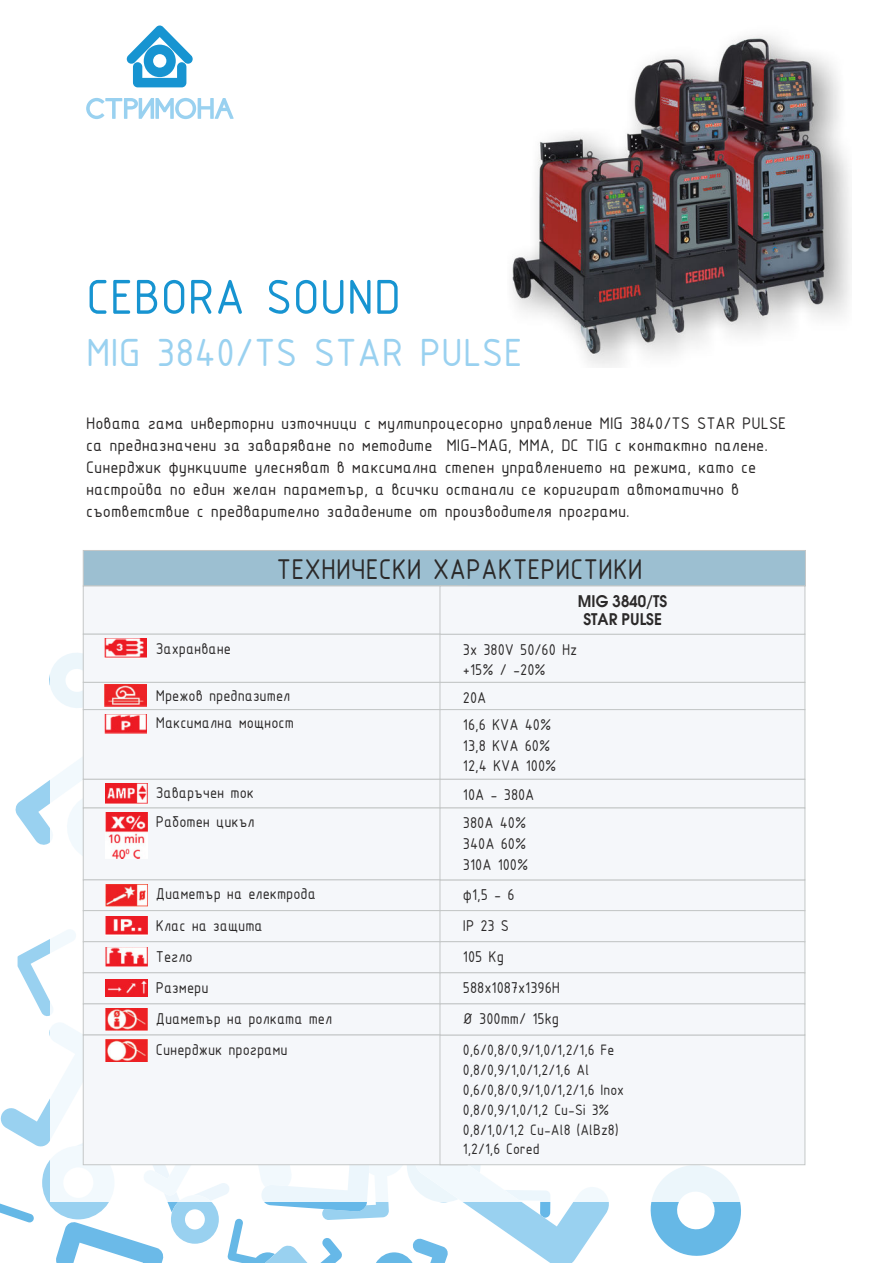
<style>
.page{position:relative;width:893px;height:1263px;background:#fff}
.page>*{position:absolute;margin:0;border:0;box-sizing:border-box;transform-origin:0 0}
.t1{font:52.5px "ISOCPEUR";color:#1794d1}
.t2{font:42px "ISOCPEUR";color:#99d1f0}
.t3{font:30.6px "ISOCPEUR";color:#2b2929;scale:.94 1}
.t4{font:18px/22px "ISOCPEUR";color:#2b2929}
.t5{font:16.8px/31.3px "ISOCPEUR";color:#2b2929;scale:.94 1}
.t6{font:700 16.8px/18.3px "Avanti";color:#2b2929;text-align:center;scale:.94 1}
.t7{font:16.2px/19.8px "ISOCPEUR";color:#2b2929;scale:.94 1}
</style>
<div class="page">
<svg style="left:49px;top:672px;width:2px;height:15px"></svg>
<svg style="left:0;top:780px;width:609px;height:483px"></svg>
<svg style="left:650px;top:1202px;width:91px;height:54px"></svg>
<div style="left:51px;top:596px;width:777px;height:606px;background:#fff;opacity:.88"></div>
<svg style="left:126px;top:25px;width:67px;height:62px"></svg>
<svg style="left:86px;top:98px;width:148px;height:21px"></svg>
<img style="left:512px;top:34px;width:339px;height:333px">
<div style="left:83px;top:550px;width:723px;height:36px;background:#9cbfd1;border:1px solid #c4c7c7"></div>
<div style="left:83px;top:586px;width:384px;height:48px;background:#f5f7fa;border:1px solid #c4c7c7"></div>
<div style="left:83px;top:634px;width:384px;height:48px;background:#f5f7fa;border:1px solid #c4c7c7"></div>
<div style="left:83px;top:682px;width:384px;height:28px;background:#f5f7fa;border:1px solid #c4c7c7"></div>
<div style="left:83px;top:709px;width:384px;height:70px;background:#f5f7fa;border:1px solid #c4c7c7"></div>
<div style="left:83px;top:779px;width:384px;height:29px;background:#f5f7fa;border:1px solid #c4c7c7"></div>
<div style="left:83px;top:808px;width:384px;height:72px;background:#f5f7fa;border:1px solid #c4c7c7"></div>
<div style="left:83px;top:880px;width:384px;height:31px;background:#f5f7fa;border:1px solid #c4c7c7"></div>
<div style="left:83px;top:910px;width:384px;height:32px;background:#f5f7fa;border:1px solid #c4c7c7"></div>
<div style="left:83px;top:941px;width:384px;height:32px;background:#f5f7fa;border:1px solid #c4c7c7"></div>
<div style="left:83px;top:973px;width:384px;height:31px;background:#f5f7fa;border:1px solid #c4c7c7"></div>
<div style="left:83px;top:1004px;width:384px;height:31px;background:#f5f7fa;border:1px solid #c4c7c7"></div>
<div style="left:83px;top:1035px;width:384px;height:130px;background:#f5f7fa;border:1px solid #c4c7c7"></div>
<div style="left:440px;top:1035px;width:365px;height:130px;background:#f5f7fa;border:1px solid #c4c7c7"></div>
<div style="left:440px;top:880px;width:365px;height:31px;background:#f5f7fa;border:1px solid #c4c7c7"></div>
<div style="left:440px;top:910px;width:365px;height:32px;background:#f5f7fa;border:1px solid #c4c7c7"></div>
<div style="left:440px;top:941px;width:365px;height:32px;background:#f5f7fa;border:1px solid #c4c7c7"></div>
<div style="left:440px;top:973px;width:365px;height:31px;background:#f5f7fa;border:1px solid #c4c7c7"></div>
<div style="left:440px;top:1004px;width:365px;height:31px;background:#f5f7fa;border:1px solid #c4c7c7"></div>
<div style="left:440px;top:634px;width:365px;height:48px;background:#f5f7fa;border:1px solid #c4c7c7"></div>
<div style="left:440px;top:682px;width:365px;height:28px;background:#f5f7fa;border:1px solid #c4c7c7"></div>
<div style="left:440px;top:709px;width:365px;height:70px;background:#f5f7fa;border:1px solid #c4c7c7"></div>
<div style="left:440px;top:779px;width:365px;height:29px;background:#f5f7fa;border:1px solid #c4c7c7"></div>
<div style="left:440px;top:808px;width:365px;height:72px;background:#f5f7fa;border:1px solid #c4c7c7"></div>
<div style="left:440px;top:586px;width:365px;height:48px;background:#f5f7fa;border:1px solid #c4c7c7"></div>
<img style="left:105px;top:638px;width:42px;height:20px">
<img style="left:105px;top:685px;width:42px;height:22px">
<img style="left:105px;top:715px;width:42px;height:19px">
<img style="left:105px;top:783px;width:42px;height:22px">
<img style="left:105px;top:812px;width:43px;height:46px">
<img style="left:105px;top:884px;width:43px;height:22px">
<img style="left:105px;top:917px;width:43px;height:18px">
<img style="left:105px;top:948px;width:43px;height:18px">
<img style="left:105px;top:979px;width:43px;height:18px">
<img style="left:105px;top:1008px;width:43px;height:22px">
<img style="left:106px;top:1039px;width:42px;height:22px">
<h1 class="t1" style="left:86px;top:280px;width:316px">CEBORA SOUND</h1>
<h2 class="t2" style="left:86px;top:339px;width:438px">MIG 3840/TS STAR PULSE</h2>
<p class="t4" style="left:86px;top:413px;width:702px">Новата гама инверторни източници с мултипроцесорно управление MIG 3840/TS STAR PULSE са предназначени за заваряване по методите MIG-MAG, MMA, DC TIG с контактно палене.<br>Синерджик функциите улесняват в максимална степен управлението на режима, като се настройва по един желан параметър, а всички останали се коригират автоматично в съответствие с предварително зададените от производителя програми.</p>
<h3 class="t3" style="left:277px;top:559px;width:391px">ТЕХНИЧЕСКИ ХАРАКТЕРИСТИКИ</h3>
<p class="t5" style="left:156px;top:635px;width:81px">Захранване</p>
<p class="t5" style="left:156px;top:684px;width:148px;line-height:27.2px">Мрежов предпазител<br>Максимална мощност</p>
<p class="t5" style="left:156px;top:780px;width:106px;line-height:28.7px">Заваръчен ток<br>Работен цикъл</p>
<p class="t5" style="left:156px;top:879px;width:189px">Диаметър на електрода<br>Клас на защита<br>Тегло<br>Размери<br>Диаметър на ролката тел<br>Синерджик програми</p>
<p class="t6" style="left:578px;top:592px;width:97px">MIG 3840/TS<br>STAR PULSE</p>
<p class="t5" style="left:463px;top:640px;width:123px;line-height:20.5px">3x 380V 50/60 Hz +15% / -20%</p>
<p class="t5" style="left:463px;top:685px;width:96px;line-height:27.2px">20A<br>16,6 KVA 40%</p>
<p class="t5" style="left:463px;top:736px;width:101px;line-height:20.5px">13,8 KVA 60%<br>12,4 KVA 100%</p>
<p class="t5" style="left:463px;top:781px;width:78px;line-height:28.7px">10A - 380A<br>380A 40%</p>
<p class="t5" style="left:463px;top:835px;width:71px;line-height:20.5px">340A 60%<br>310A 100%</p>
<p class="t5" style="left:463px;top:881px;width:105px;line-height:30.9px">ф1,5 - 6<br>IP 23 S<br>105 Kg<br>588x1087x1396H</p>
<p class="t5" style="left:463px;top:1005px;width:104px">Ø 300mm/ 15kg</p>
<p class="t7" style="left:463px;top:1042px;width:173px">0,6/0,8/0,9/1,0/1,2/1,6 Fe<br>0,8/0,9/1,0/1,2/1,6 Al<br>0,6/0,8/0,9/1,0/1,2/1,6 Inox<br>0,8/0,9/1,0/1,2 Cu-Si 3%<br>0,8/1,0/1,2 Cu-Al8 (AlBz8)<br>1,2/1,6 Cored</p>
</div>
